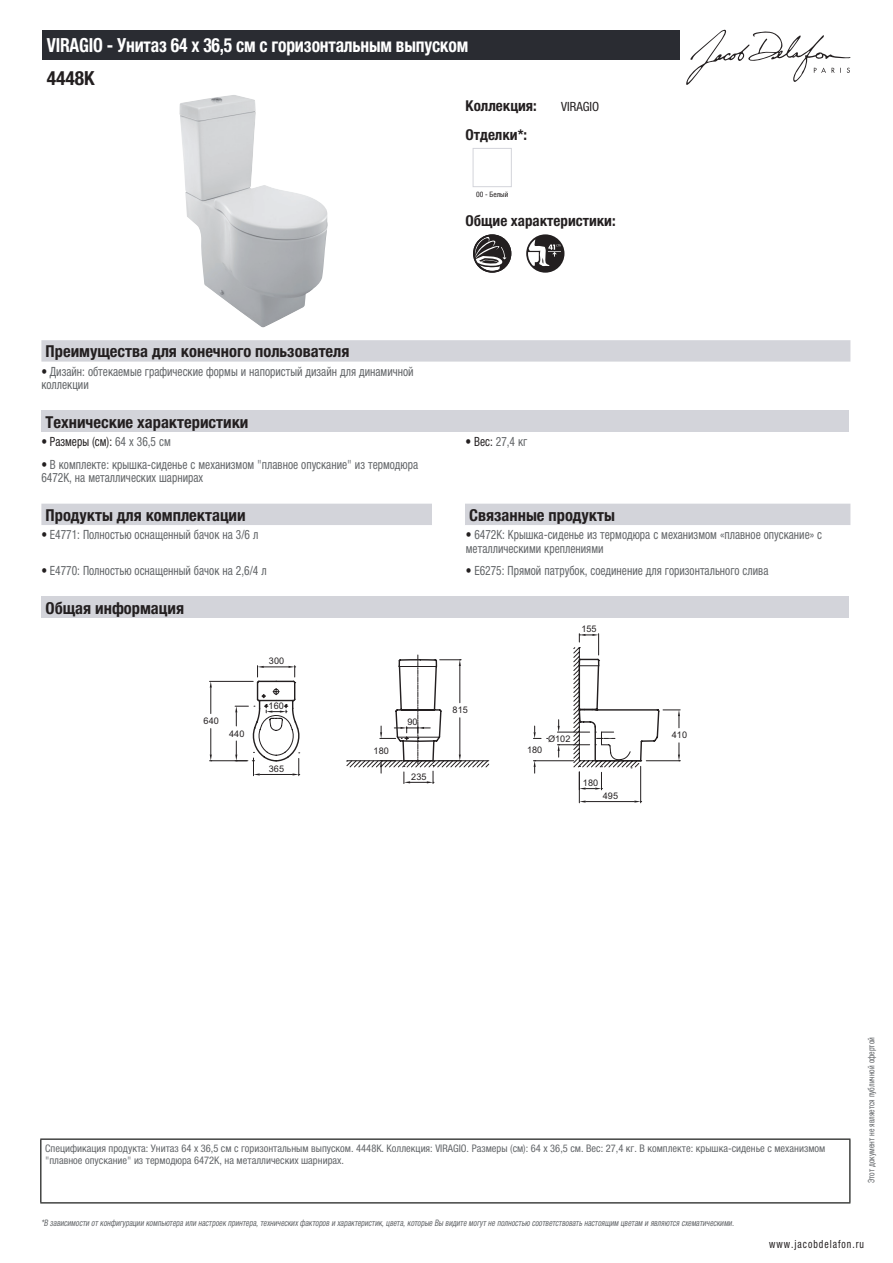
<style>
.page{position:relative;width:893px;height:1263px;background:#fff}
.page>*{position:absolute;margin:0;border:0;box-sizing:border-box;transform-origin:0 0}
.t1{font:700 condensed 19.5px "Helvetica Neue LTCYR";letter-spacing:-.01em;color:#fff;scale:.9 1}
.t2{font:700 condensed 19.5px "Helvetica Neue LTCYR";color:#231f20}
.t3{font:700 condensed 16.5px "Helvetica Neue LTCYR";color:#231f20}
.t4{font:700 condensed 15px "Helvetica Neue LTCYR";color:#231f20}
.t5{font:condensed 12.75px/13.5px "Helvetica Neue LTCYR";color:#626568;scale:.9 1}
.t6{font:condensed 12.75px "Helvetica Neue LTCYR";color:#231f20;scale:.9 1}
.t7{font:condensed 12.75px "Helvetica Neue LTCYR";color:#231f20}
.t8{font:condensed 11.25px "Helvetica Neue LTCYR";letter-spacing:.1em;color:#231f20;scale:.87 1}
.t9{font:condensed 10.5px/12px "Helvetica Neue LTCYR";color:#626568}
.t10{font:9.15px "Arial";color:#231f20}
.t11{font:italic condensed 9px "Helvetica Neue LTCYR";color:#626568;scale:.87 1}
.t12{font:condensed 9px "Helvetica Neue LTCYR";color:#626568;scale:.87 1}
.t13{font:condensed 7.5px "Helvetica Neue LTCYR";color:#231f20}
.s1{color:#231f20}
.s2{color:#626568}
</style>
<div class="page">
<svg style="left:686px;top:30px;width:164px;height:55px"></svg>
<img style="left:179px;top:95px;width:149px;height:232px">
<div style="left:473px;top:148px;width:39px;height:39px;border:1px solid #d3d4da"></div>
<svg style="left:473px;top:234px;width:38px;height:39px"></svg>
<div style="left:526px;top:234px;width:38px;height:39px;background:#231f20;border-radius:50%"></div>
<svg style="left:528px;top:239px;width:33px;height:27px"></svg>
<div style="left:41px;top:340px;width:809px;height:22px;background:#d3d4da"></div>
<div style="left:41px;top:411px;width:808px;height:21px;background:#d3d4da"></div>
<div style="left:41px;top:504px;width:809px;height:21px;background:#d3d4da"></div>
<div style="left:432px;top:504px;width:33px;height:21px;background:#fff"></div>
<div style="left:41px;top:597px;width:808px;height:21px;background:#d3d4da"></div>
<hr style="left:210px;top:681px;width:43px;height:1px;background:#231f20">
<hr style="left:210px;top:760px;width:37px;height:1px;background:#231f20">
<svg style="left:210px;top:681px;width:2px;height:32px"></svg>
<svg style="left:210px;top:728px;width:2px;height:33px"></svg>
<hr style="left:579px;top:772px;width:1px;height:31px;background:#231f20">
<hr style="left:640px;top:766px;width:1px;height:37px;background:#231f20">
<hr style="left:585px;top:801px;width:49px;height:1px;background:#231f20">
<svg style="left:579px;top:800px;width:6px;height:3px"></svg>
<svg style="left:634px;top:800px;width:8px;height:3px"></svg>
<svg style="left:235px;top:634px;width:445px;height:156px"></svg>
<div style="left:43px;top:30px;width:637px;height:30px;background:#2a2c32"></div>
<hr style="left:40px;top:1138px;width:810px;height:2px;background:#040503">
<hr style="left:40px;top:1140px;width:1px;height:62px;background:#040503">
<hr style="left:849px;top:1140px;width:1px;height:62px;background:#040503">
<hr style="left:40px;top:1202px;width:810px;height:1px;background:#040503">
<h1 class="t1" style="left:47px;top:34px;width:470px">VIRAGIO - Унитаз 64 x 36,5 см с горизонтальным выпуском</h1>
<h1 class="t2" style="left:47px;top:67px;width:49px">4448K</h1>
<p class="t4" style="left:466px;top:97px;width:73px">Коллекция:</p>
<p class="t7" style="left:561px;top:99px;width:40px">VIRAGIO</p>
<p class="t4" style="left:466px;top:126px;width:63px">Отделки*:</p>
<p class="t13" style="left:476px;top:190px;width:34px">00 - Белый</p>
<p class="t4" style="left:466px;top:212px;width:152px">Общие характеристики:</p>
<p class="t3" style="left:46px;top:342px;width:305px">Преимущества для конечного пользователя</p>
<p class="t5" style="left:41px;top:365px;width:415px"><span class="s1">•</span> Дизайн: обтекаемые графические формы и напористый дизайн для динамичной коллекции</p>
<p class="t3" style="left:46px;top:413px;width:204px">Технические характеристики</p>
<p class="t6" style="left:41px;top:434px;width:145px">• Размеры (см): <span class="s2">64 x 36,5 см</span></p>
<p class="t5" style="left:466px;top:435px;width:70px"><span class="s1">• Вес:</span> 27,4 кг</p>
<p class="t5" style="left:41px;top:458px;width:420px"><span class="s1">•</span> В комплекте: крышка-сиденье с механизмом "плавное опускание" из термодюра<br>6472K, на металлических шарнирах</p>
<p class="t3" style="left:46px;top:506px;width:202px">Продукты для комплектации</p>
<p class="t3" style="left:469px;top:506px;width:147px">Связанные продукты</p>
<p class="t5" style="left:41px;top:528px;width:243px"><span class="s1">•</span> E4771: Полностью оснащенный бачок на 3/6 л</p>
<p class="t5" style="left:466px;top:528px;width:397px"><span class="s1">•</span> 6472K: Крышка-сиденье из термодюра с механизмом «плавное опускание» с металлическими креплениями</p>
<p class="t5" style="left:41px;top:564px;width:252px"><span class="s1">•</span> E4770: Полностью оснащенный бачок на 2,6/4 л</p>
<p class="t5" style="left:466px;top:564px;width:338px"><span class="s1">•</span> E6275: Прямой патрубок, соединение для горизонтального слива</p>
<p class="t3" style="left:46px;top:599px;width:140px">Общая информация</p>
<p class="t10" style="left:204px;top:715px;width:17px">640</p>
<p class="t10" style="left:229px;top:727px;width:17px">440</p>
<p class="t10" style="left:269px;top:655px;width:17px">300</p>
<p class="t10" style="left:269px;top:700px;width:17px">160</p>
<p class="t10" style="left:269px;top:763px;width:17px">365</p>
<p class="t10" style="left:374px;top:744px;width:17px">180</p>
<p class="t10" style="left:407px;top:716px;width:12px">90</p>
<p class="t10" style="left:411px;top:770px;width:17px">235</p>
<p class="t10" style="left:453px;top:704px;width:17px">815</p>
<p class="t10" style="left:581px;top:623px;width:17px">155</p>
<p class="t10" style="left:548px;top:732px;width:24px">Ø102</p>
<p class="t10" style="left:527px;top:743px;width:17px">180</p>
<p class="t10" style="left:583px;top:777px;width:17px">180</p>
<p class="t10" style="left:603px;top:790px;width:17px">495</p>
<p class="t10" style="left:672px;top:729px;width:17px">410</p>
<p class="t9" style="left:45px;top:1142px;width:782px">Спецификация продукта: Унитаз 64 x 36,5 см с горизонтальным выпуском. 4448K. Коллекция: VIRAGIO. Размеры (см): 64 x 36,5 см. Вес: 27,4 кг. В комплекте: крышка-сиденье с механизмом "плавное опускание" из термодюра 6472K, на металлических шарнирах.</p>
<p class="t11" style="left:41px;top:1218px;width:800px">*В зависимости отконфигурации компьютера или настроек принтера,техническихфакторов и характеристик,цвета,которые Вы видите могутне полностью соответствоватьнастоящим цветам и являются схематическими.</p>
<p class="t12" style="left:866px;top:1183px;width:169px;rotate:-90deg">Этот документ не является публичной офертой</p>
<p class="t8" style="left:769px;top:1237px;width:110px">www.jacobdelafon.ru</p>
</div>
